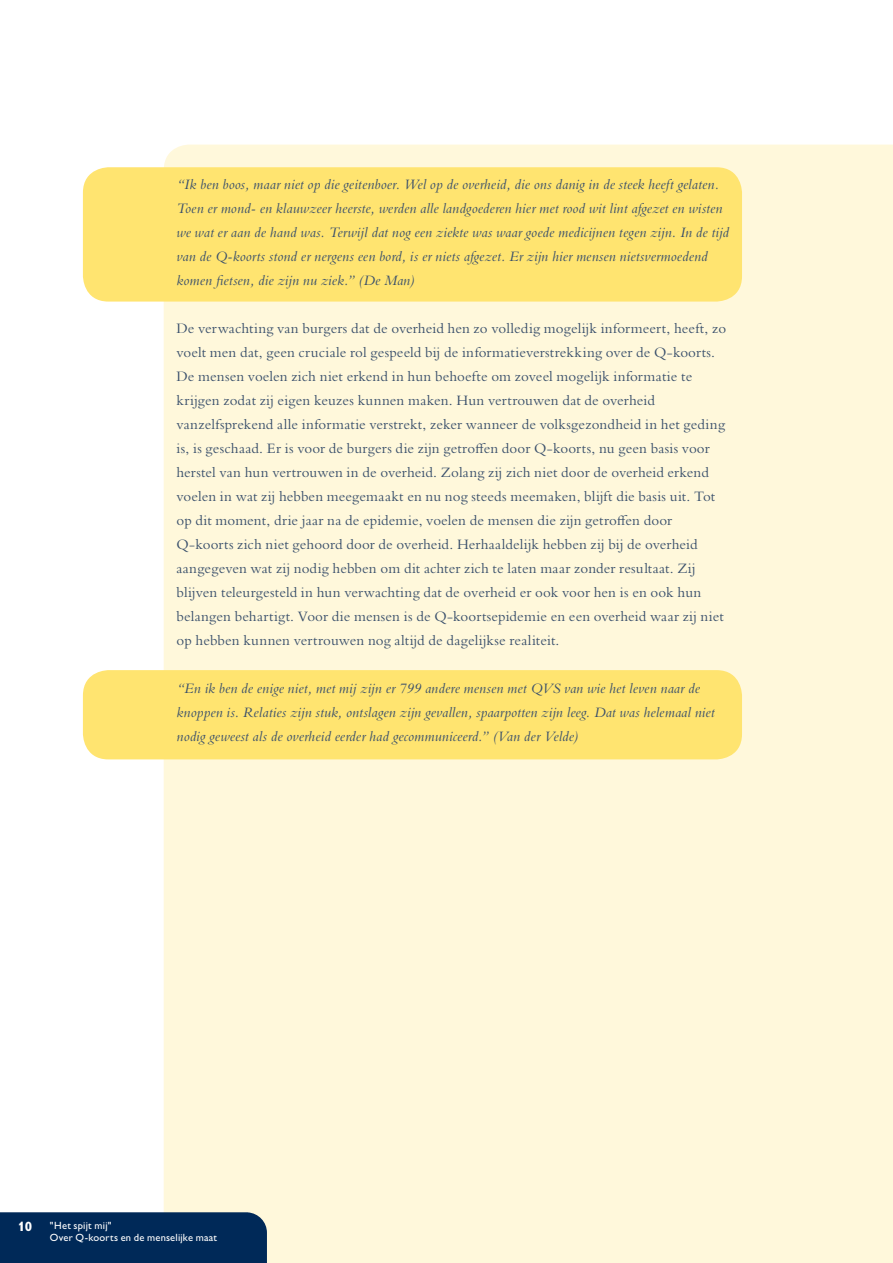
<style>
.page{position:relative;width:893px;height:1263px;background:#fff}
.page>*{position:absolute;margin:0;border:0;box-sizing:border-box;transform-origin:0 0}
.t1{font:15px/24px "Bembo Std";letter-spacing:.01em;color:#394f6b}
.t2{font:italic 15px/24px "Bembo Std";letter-spacing:.01em;color:#394f6b}
.t3{font:700 13.5px "Gill Sans MT Pro";color:#fff}
.t4{font:500 10.5px/12px "Gill Sans MT Pro";letter-spacing:.02em;color:#fff}
</style>
<div class="page">
<div style="left:164px;top:145px;width:729px;height:1118px;background:#fff8db"></div>
<div style="left:0;top:1212px;width:267px;height:51px;background:#002958"></div>
<div style="left:83px;top:670px;width:659px;height:89px;background:#ffe470;border-radius:26px"></div>
<div style="left:83px;top:167px;width:659px;height:135px;background:#ffe470;border-radius:26px"></div>
<p class="t2" style="left:176px;top:172px;width:554px">“Ik ben boos, maar niet op die geitenboer. Wel op de overheid, die ons danig in de steek heeft gelaten.<br>Toen er mond- en klauwzeer heerste, werden alle landgoederen hier met rood wit lint afgezet en wisten we wat er aan de hand was. Terwijl dat nog een ziekte was waar goede medicijnen tegen zijn. In de tijd van de Q-koorts stond er nergens een bord, is er niets afgezet. Er zijn hier mensen nietsvermoedend komen fietsen, die zijn nu ziek.” (De Man)</p>
<p class="t1" style="left:176px;top:316px;width:551px">De verwachting van burgers dat de overheid hen zo volledig mogelijk informeert, heeft, zo voelt men dat, geen cruciale rol gespeeld bij de informatieverstrekking over de Q-koorts.<br>De mensen voelen zich niet erkend in hun behoefte om zoveel mogelijk informatie te krijgen zodat zij eigen keuzes kunnen maken. Hun vertrouwen dat de overheid vanzelfsprekend alle informatie verstrekt, zeker wanneer de volksgezondheid in het geding is, is geschaad. Er is voor de burgers die zijn getroffen door Q-koorts, nu geen basis voor herstel van hun vertrouwen in de overheid. Zolang zij zich niet door de overheid erkend voelen in wat zij hebben meegemaakt en nu nog steeds meemaken, blijft die basis uit. Tot op dit moment, drie jaar na de epidemie, voelen de mensen die zijn getroffen door Q-koorts zich niet gehoord door de overheid. Herhaaldelijk hebben zij bij de overheid aangegeven wat zij nodig hebben om dit achter zich te laten maar zonder resultaat. Zij blijven teleurgesteld in hun verwachting dat de overheid er ook voor hen is en ook hun belangen behartigt. Voor die mensen is de Q-koortsepidemie en een overheid waar zij niet op hebben kunnen vertrouwen nog altijd de dagelijkse realiteit.</p>
<p class="t2" style="left:176px;top:676px;width:540px">“En ik ben de enige niet, met mij zijn er 799 andere mensen met QVS van wie het leven naar de knoppen is. Relaties zijn stuk, ontslagen zijn gevallen, spaarpotten zijn leeg. Dat was helemaal niet nodig geweest als de overheid eerder had gecommuniceerd.” (Van der Velde)</p>
<p class="t3" style="left:18px;top:1218px;width:16px">10</p>
<p class="t4" style="left:50px;top:1219px;width:169px">"Het spijt mij"<br>Over Q-koorts en de menselijke maat</p>
</div>
